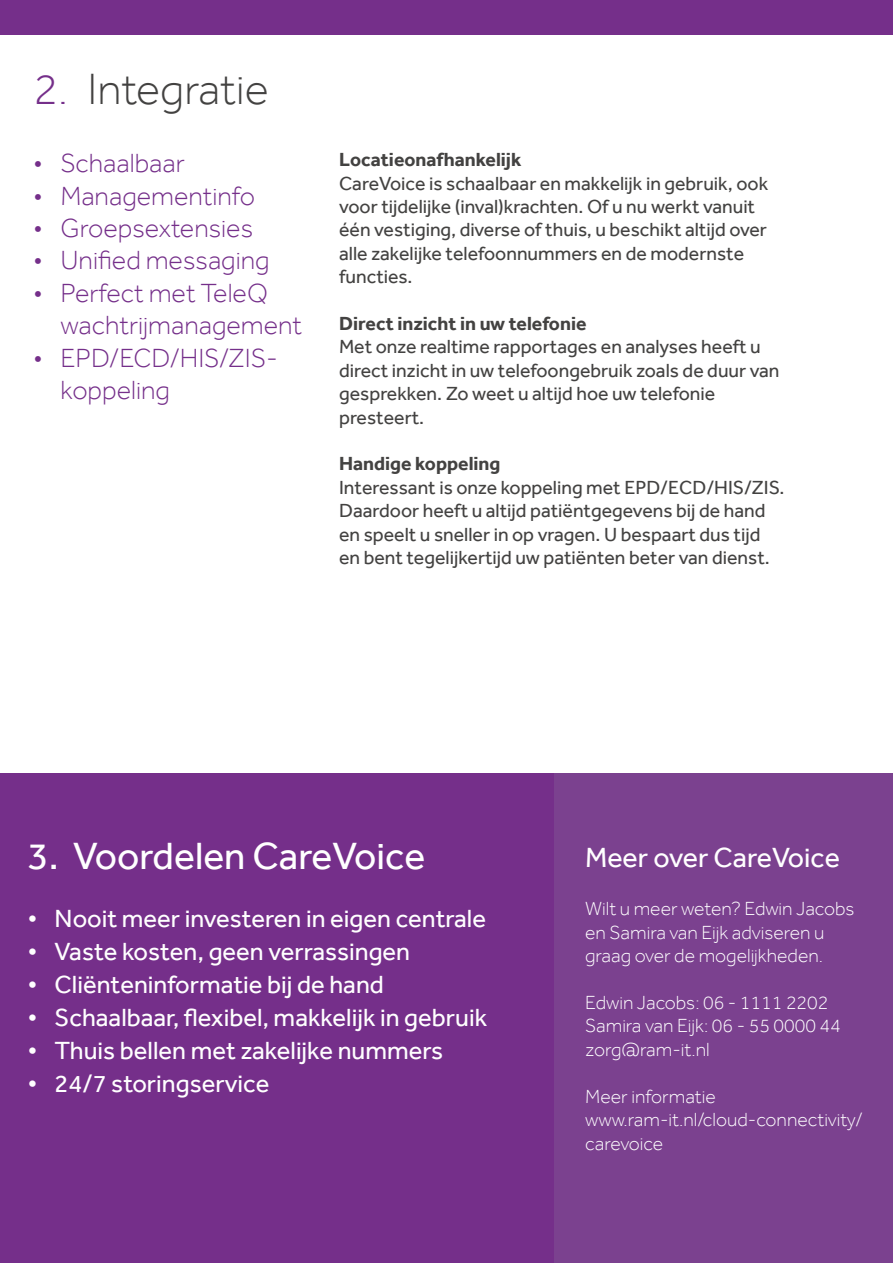
<style>
.page{position:relative;width:893px;height:1263px;background:#fff}
.page>*{position:absolute;margin:0;border:0;box-sizing:border-box;transform-origin:0 0}
.t1{font:300 45px "Effra";color:#434241}
.t2{font:39px "Effra";color:#fff}
.t3{font:28.5px "Effra";color:#fff}
.t4{font:300 27px/32.4px "Effra";color:#752f8a}
.t5{font:25.5px "Effra";color:#fff}
.t6{font:19.5px/23.4px "Effra";color:#434241}
.t7{font:300 19.5px/23.4px "Effra";color:#fff}
.t8{font:700 19.5px "Effra";color:#434241}
.s1{color:#752f8a}
</style>
<div class="page">
<div style="left:554px;top:774px;width:339px;height:489px;background:#7b418f"></div>
<div style="left:0;top:774px;width:554px;height:489px;background:#752f8a"></div>
<div style="left:0;top:0;width:893px;height:34px;background:#752f8a"></div>
<h1 class="t1" style="left:33px;top:64px;width:237px"><span class="s1">2.</span> Integratie</h1>
<h3 class="t4" style="left:33px;top:147px;width:153px">• Schaalbaar</h3>
<h3 class="t4" style="left:33px;top:179px;width:223px">• Managementinfo</h3>
<h3 class="t4" style="left:33px;top:212px;width:221px">• Groepsextensies</h3>
<h3 class="t4" style="left:33px;top:244px;width:238px">• Unified messaging</h3>
<h3 class="t4" style="left:60px;top:276px;width:243px;text-indent:-27px">• Perfect met TeleQ wachtrijmanagement</h3>
<h3 class="t4" style="left:60px;top:341px;width:219px;text-indent:-27px">• EPD/ECD/HIS/ZIS&shy;koppeling</h3>
<p class="t8" style="left:339px;top:148px;width:184px">Locatieonafhankelijk</p>
<p class="t6" style="left:339px;top:171px;width:431px">CareVoice is schaalbaar en makkelijk in gebruik, ook voor tijdelijke (inval)krachten. Of u nu werkt vanuit één vestiging, diverse of thuis, u beschikt altijd over alle zakelijke telefoonnummers en de modernste functies.</p>
<p class="t8" style="left:339px;top:312px;width:249px">Direct inzicht in uw telefonie</p>
<p class="t6" style="left:339px;top:335px;width:442px">Met onze realtime rapportages en analyses heeft u direct inzicht in uw telefoongebruik zoals de duur van gesprekken. Zo weet u altijd hoe uw telefonie presteert.</p>
<p class="t8" style="left:339px;top:452px;width:163px">Handige koppeling</p>
<p class="t6" style="left:339px;top:475px;width:447px">Interessant is onze koppeling met EPD/ECD/HIS/ZIS.<br>Daardoor heeft u altijd patiëntgegevens bij de hand en speelt u sneller in op vragen. U bespaart dus tijd en bent tegelijkertijd uw patiënten beter van dienst.</p>
<h2 class="t2" style="left:28px;top:833px;width:399px">3. Voordelen CareVoice</h2>
<h3 class="t5" style="left:28px;top:904px;width:460px">• Nooit meer investeren in eigen centrale</h3>
<h3 class="t5" style="left:28px;top:937px;width:384px">• Vaste kosten, geen verrassingen</h3>
<h3 class="t5" style="left:28px;top:970px;width:358px">• Cliënteninformatie bij de hand</h3>
<h3 class="t5" style="left:28px;top:1003px;width:461px">• Schaalbaar, flexibel, makkelijk in gebruik</h3>
<h3 class="t5" style="left:28px;top:1036px;width:417px">• Thuis bellen met zakelijke nummers</h3>
<h3 class="t5" style="left:28px;top:1069px;width:243px">• 24/7 storingservice</h3>
<h3 class="t3" style="left:585px;top:841px;width:256px">Meer over CareVoice</h3>
<p class="t7" style="left:585px;top:897px;width:271px">Wilt u meer weten? Edwin Jacobs en Samira van Eijk adviseren u graag over de mogelijkheden.</p>
<p class="t7" style="left:585px;top:991px;width:257px">Edwin Jacobs: 06 - 1111 2202<br>Samira van Eijk: 06 - 55 0000 44 zorg@ram-it.nl</p>
<p class="t7" style="left:585px;top:1084px;width:279px">Meer informatie www.ram-it.nl/cloud-connectivity/ carevoice</p>
</div>
